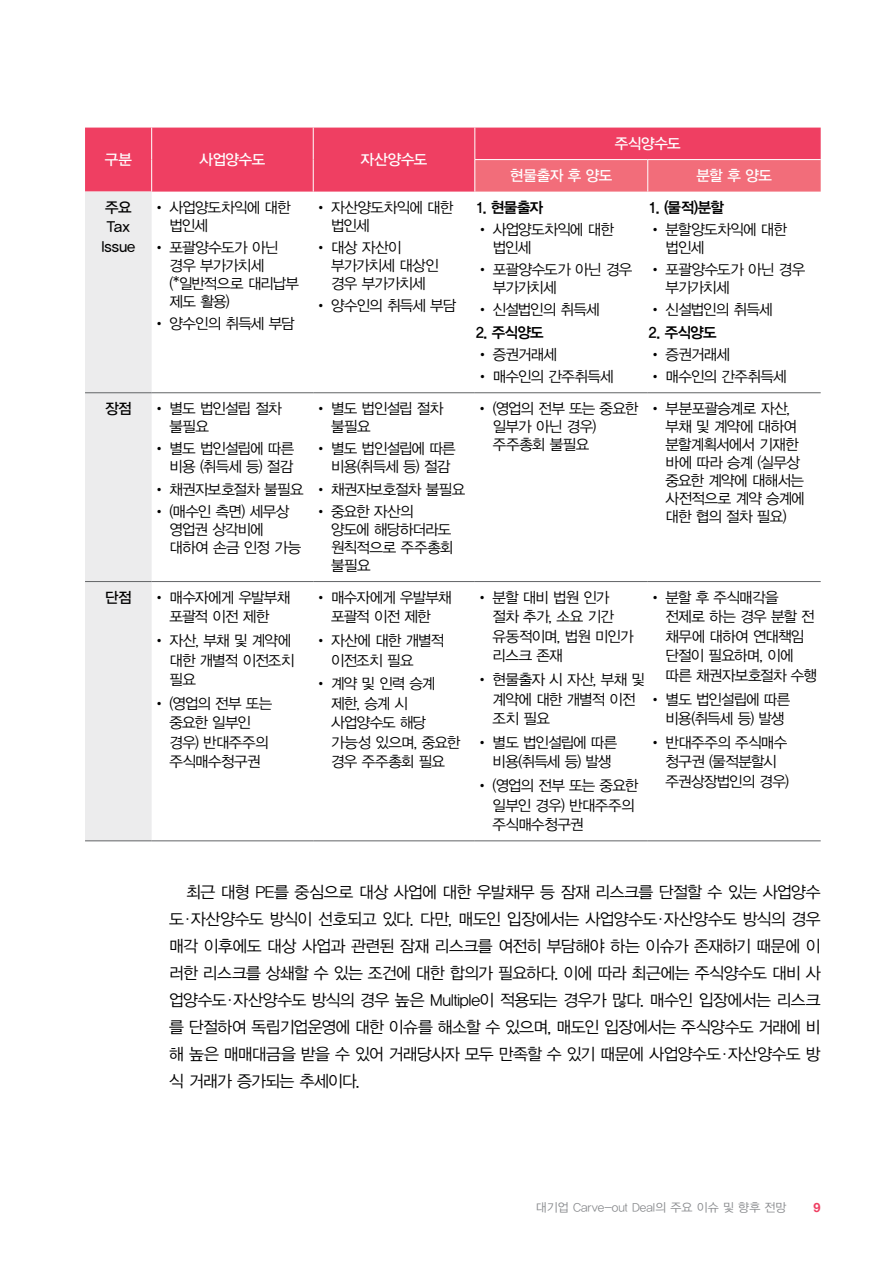
<style>
.page{position:relative;width:893px;height:1263px;background:#fff}
.page>*{position:absolute;margin:0;border:0;box-sizing:border-box;transform-origin:0 0}
.t1{font:16.5px/27px "YDVYGO32";letter-spacing:-.05em;color:#000;text-align:justify}
.t2{font:15px/18px "YDVYGO32";letter-spacing:-.055em;color:#000}
.t3{font:15px "YDVYGO33";letter-spacing:-.03em;color:#fff}
.t4{font:15px "YDVYGO34";letter-spacing:-.055em;color:#000}
.t5{font:15px/19.5px "YDVYGO33";letter-spacing:-.015em;color:#000;text-align:center}
.t6{font:700 12.75px "Helvetica Neue LT Pro";color:#ef3f62}
.t7{font:12px "YDVYGO32";color:#898b8e}
</style>
<div class="page">
<div style="left:85px;top:128px;width:736px;height:64px;background:#ef3f62"></div>
<svg style="left:475px;top:160px;width:346px;height:32px;background:#f26f7c"></svg>
<div style="left:85px;top:192px;width:67px;height:648px;background:#ececed"></div>
<hr style="left:151px;top:128px;width:1px;height:32px;background:#fff">
<hr style="left:313px;top:128px;width:1px;height:32px;background:#fff">
<hr style="left:151px;top:160px;width:1px;height:32px;background:#fff">
<hr style="left:313px;top:160px;width:1px;height:32px;background:#fff">
<hr style="left:474px;top:128px;width:1px;height:31px;background:#fff">
<hr style="left:474px;top:159px;width:174px;height:1px;background:#fff">
<hr style="left:474px;top:160px;width:1px;height:32px;background:#fff">
<hr style="left:648px;top:159px;width:173px;height:1px;background:#fff">
<hr style="left:647px;top:160px;width:1px;height:32px;background:#fff">
<hr style="left:85px;top:392px;width:67px;height:1px;background:#626466">
<hr style="left:152px;top:392px;width:161px;height:1px;background:#626466">
<hr style="left:313px;top:392px;width:162px;height:1px;background:#626466">
<hr style="left:475px;top:392px;width:173px;height:1px;background:#626466">
<hr style="left:648px;top:392px;width:173px;height:1px;background:#626466">
<hr style="left:85px;top:581px;width:67px;height:1px;background:#626466">
<hr style="left:152px;top:581px;width:161px;height:1px;background:#626466">
<hr style="left:313px;top:581px;width:162px;height:1px;background:#626466">
<hr style="left:475px;top:581px;width:173px;height:1px;background:#626466">
<hr style="left:648px;top:581px;width:173px;height:1px;background:#626466">
<hr style="left:85px;top:840px;width:67px;height:1px;background:#626466">
<hr style="left:152px;top:840px;width:161px;height:1px;background:#626466">
<hr style="left:313px;top:840px;width:162px;height:1px;background:#626466">
<hr style="left:475px;top:840px;width:173px;height:1px;background:#626466">
<hr style="left:648px;top:840px;width:173px;height:1px;background:#626466">
<p class="t3" style="left:105px;top:149px;width:29px">구분</p>
<p class="t3" style="left:200px;top:149px;width:67px">사업양수도</p>
<p class="t3" style="left:361px;top:149px;width:68px">자산양수도</p>
<p class="t5" style="left:101px;top:197px;width:35px">주요<br>Tax<br>Issue</p>
<p class="t2" style="left:170px;top:197px;width:123px;text-indent:-17px">• 사업양도차익에 대한 법인세</p>
<p class="t2" style="left:170px;top:237px;width:131px;text-indent:-17px">• 포괄양수도가 아닌 경우 부가가치세 (*일반적으로 대리납부 제도 활용)</p>
<p class="t2" style="left:153px;top:314px;width:144px">• 양수인의 취득세 부담</p>
<p class="t2" style="left:331px;top:197px;width:124px;text-indent:-17px">• 자산양도차익에 대한 법인세</p>
<p class="t2" style="left:331px;top:237px;width:109px;text-indent:-17px">• 대상 자산이 부가가치세 대상인 경우 부가가치세</p>
<p class="t2" style="left:314px;top:296px;width:144px">• 양수인의 취득세 부담</p>
<p class="t5" style="left:105px;top:398px;width:28px">장점</p>
<p class="t2" style="left:169px;top:399px;width:114px;text-indent:-17px">• 별도 법인설립 절차 불필요</p>
<p class="t2" style="left:152px;top:439px;width:143px;text-align:right">• 별도 법인설립에 따른 비용 (취득세 등) 절감</p>
<p class="t2" style="left:152px;top:479px;width:153px">• 채권자보호절차 불필요</p>
<p class="t2" style="left:169px;top:501px;width:133px;text-indent:-17px">• (매수인 측면) 세무상 영업권 상각비에 대하여 손금 인정 가능</p>
<p class="t5" style="left:105px;top:587px;width:28px">단점</p>
<p class="t2" style="left:152px;top:587px;width:139px;line-height:19.5px;text-align:center">• 매수자에게 우발부채 포괄적 이전 제한</p>
<p class="t2" style="left:169px;top:630px;width:127px;line-height:19.5px;text-indent:-17px">• 자산, 부채 및 계약에 대한 개별적 이전조치 필요</p>
<p class="t2" style="left:169px;top:693px;width:104px;line-height:19.5px;text-indent:-17px">• (영업의 전부 또는 중요한 일부인 경우) 반대주주의 주식매수청구권</p>
<p class="t2" style="left:331px;top:399px;width:114px;text-indent:-17px">• 별도 법인설립 절차 불필요</p>
<p class="t2" style="left:331px;top:439px;width:126px;text-indent:-17px">• 별도 법인설립에 따른 비용(취득세 등) 절감</p>
<p class="t2" style="left:314px;top:479px;width:153px">• 채권자보호절차 불필요</p>
<p class="t2" style="left:331px;top:501px;width:124px;text-indent:-17px">• 중요한 자산의 양도에 해당하더라도 원칙적으로 주주총회 불필요</p>
<p class="t2" style="left:314px;top:587px;width:139px;line-height:19.5px;text-align:center">• 매수자에게 우발부채 포괄적 이전 제한</p>
<p class="t2" style="left:331px;top:630px;width:115px;line-height:19.5px;text-indent:-17px">• 자산에 대한 개별적 이전조치 필요</p>
<p class="t2" style="left:331px;top:673px;width:131px;line-height:19.5px;text-indent:-17px">• 계약 및 인력 승계 제한, 승계 시 사업양수도 해당 가능성 있으며, 중요한 경우 주주총회 필요</p>
<p class="t3" style="left:615px;top:133px;width:67px">주식양수도</p>
<p class="t3" style="left:510px;top:165px;width:104px">현물출자 후 양도</p>
<p class="t3" style="left:696px;top:165px;width:77px">분할 후 양도</p>
<p class="t4" style="left:476px;top:197px;width:69px">1. 현물출자</p>
<p class="t2" style="left:493px;top:219px;width:123px;text-indent:-17px">• 사업양도차익에 대한 법인세</p>
<p class="t2" style="left:493px;top:260px;width:141px;text-indent:-17px">• 포괄양수도가 아닌 경우 부가가치세</p>
<p class="t2" style="left:476px;top:300px;width:125px">• 신설법인의 취득세</p>
<p class="t4" style="left:476px;top:322px;width:69px">2. 주식양도</p>
<p class="t2" style="left:476px;top:344px;width:83px">• 증권거래세</p>
<p class="t2" style="left:476px;top:367px;width:139px">• 매수인의 간주취득세</p>
<p class="t4" style="left:649px;top:197px;width:77px">1. (물적)분할</p>
<p class="t2" style="left:666px;top:219px;width:123px;text-indent:-17px">• 분할양도차익에 대한 법인세</p>
<p class="t2" style="left:666px;top:260px;width:141px;text-indent:-17px">• 포괄양수도가 아닌 경우 부가가치세</p>
<p class="t2" style="left:649px;top:300px;width:125px">• 신설법인의 취득세</p>
<p class="t4" style="left:649px;top:322px;width:69px">2. 주식양도</p>
<p class="t2" style="left:649px;top:344px;width:83px">• 증권거래세</p>
<p class="t2" style="left:649px;top:367px;width:139px">• 매수인의 간주취득세</p>
<p class="t2" style="left:493px;top:399px;width:147px;text-indent:-17px">• (영업의 전부 또는 중요한 일부가 아닌 경우) 주주총회 불필요</p>
<p class="t2" style="left:666px;top:399px;width:141px;text-indent:-17px">• 부분포괄승계로 자산, 부채 및 계약에 대하여 분할계획서에서 기재한 바에 따라 승계 (실무상 중요한 계약에 대해서는 사전적으로 계약 승계에 대한 협의 절차 필요)</p>
<p class="t2" style="left:493px;top:587px;width:142px;line-height:19.5px;text-indent:-17px">• 분할 대비 법원 인가 절차 추가, 소요 기간 유동적이며, 법원 미인가 리스크 존재</p>
<p class="t2" style="left:493px;top:669px;width:154px;line-height:19.5px;text-indent:-17px">• 현물출자 시 자산, 부채 및 계약에 대한 개별적 이전 조치 필요</p>
<p class="t2" style="left:493px;top:732px;width:126px;line-height:19.5px;text-indent:-17px">• 별도 법인설립에 따른 비용(취득세 등) 발생</p>
<p class="t2" style="left:493px;top:775px;width:147px;line-height:19.5px;text-indent:-17px">• (영업의 전부 또는 중요한 일부인 경우) 반대주주의 주식매수청구권</p>
<p class="t2" style="left:666px;top:587px;width:153px;line-height:19.5px;text-indent:-17px">• 분할 후 주식매각을 전제로 하는 경우 분할 전 채무에 대하여 연대책임 단절이 필요하며, 이에 따른 채권자보호절차 수행</p>
<p class="t2" style="left:666px;top:688px;width:126px;line-height:19.5px;text-indent:-17px">• 별도 법인설립에 따른 비용(취득세 등) 발생</p>
<p class="t2" style="left:666px;top:732px;width:125px;line-height:19.5px;text-indent:-17px">• 반대주주의 주식매수 청구권 (물적분할시 주권상장법인의 경우)</p>
<p class="t1" style="left:169px;top:877px;width:653px;text-indent:17px">최근 대형 PE를 중심으로 대상 사업에 대한 우발채무 등 잠재 리스크를 단절할 수 있는 사업양수 도·자산양수도 방식이 선호되고 있다. 다만, 매도인 입장에서는 사업양수도·자산양수도 방식의 경우 매각 이후에도 대상 사업과 관련된 잠재 리스크를 여전히 부담해야 하는 이슈가 존재하기 때문에 이 러한 리스크를 상쇄할 수 있는 조건에 대한 합의가 필요하다. 이에 따라 최근에는 주식양수도 대비 사 업양수도·자산양수도 방식의 경우 높은 Multiple이 적용되는 경우가 많다. 매수인 입장에서는 리스크 를 단절하여 독립기업운영에 대한 이슈를 해소할 수 있으며, 매도인 입장에서는 주식양수도 거래에 비 해 높은 매매대금을 받을 수 있어 거래당사자 모두 만족할 수 있기 때문에 사업양수도·자산양수도 방 식 거래가 증가되는 추세이다.</p>
<p class="t7" style="left:536px;top:1199px;width:252px">대기업 Carve-out Deal의 주요 이슈 및 향후 전망</p>
<p class="t6" style="left:814px;top:1199px;width:9px">9</p>
</div>
